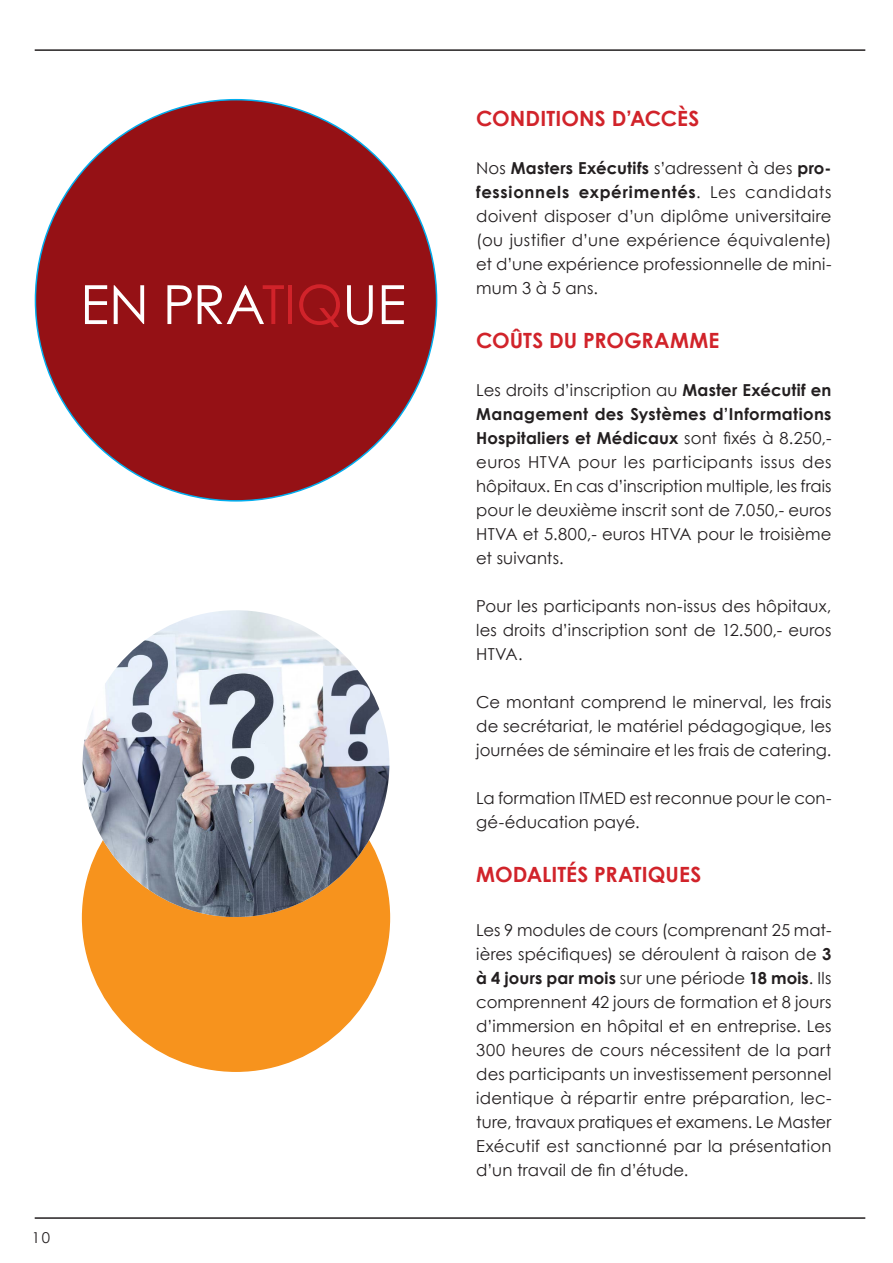
<style>
.page{position:relative;width:893px;height:1263px;background:#fff}
.page>*{position:absolute;margin:0;border:0;box-sizing:border-box;transform-origin:0 0}
.Name__Detail_Page{font:54px "Century Gothic";letter-spacing:-.01em;color:#fff}
.Year__Project_Page{font:700 21px "Century Gothic";color:#d1232a}
.TITRE_ROUGE{font:700 21px "Century Gothic";letter-spacing:.005em;color:#d1232a}
.Description__Project{font:16.5px/24px "Century Gothic";letter-spacing:.01em;color:#231f20;text-align:justify}
.t1{font:15px "Century Gothic";color:#231f20}
.s1{color:#d1232a}
.s2{font-weight:700}
</style>
<div class="page">
<div style="left:83px;top:764px;width:306px;height:307px;background:#f7931d;border-radius:50%"></div>
<img style="left:83px;top:610px;width:306px;height:307px;border-radius:153px">
<hr style="left:35px;top:49px;width:830px;height:2px;background:#231f20">
<hr style="left:35px;top:1217px;width:830px;height:2px;background:#231f20">
<div style="left:35px;top:100px;width:402px;height:401px;background:#951115;border-radius:50%"></div>
<p class="Name__Detail_Page" style="left:80px;top:267px;width:327px">EN PRA<span class="s1">TIQ</span>UE</p>
<p class="t1" style="left:32px;top:1227px;width:20px">10</p>
<p class="TITRE_ROUGE" style="left:476px;top:102px;width:225px">CONDITIONS D’ACCÈS</p>
<p class="Description__Project" style="left:476px;top:156px;width:357px">Nos <span class="s2">Masters Exécutifs</span> s’adressent à des <span class="s2">pro&shy;fessionnels expérimentés</span>. Les candidats doivent disposer d’un diplôme universitaire (ou justifier d’une expérience équivalente) et d’une expérience professionnelle de mini&shy;mum 3 à 5 ans.</p>
<p class="Year__Project_Page" style="left:476px;top:324px;width:245px">COÛTS DU PROGRAMME</p>
<p class="Description__Project" style="left:476px;top:378px;width:357px">Les droits d’inscription au <span class="s2">Master Exécutif en Management des Systèmes d’Informations Hospitaliers et Médicaux</span> sont fixés à 8.250,- euros HTVA pour les participants issus des hôpitaux. En cas d’inscription multiple, les frais pour le deuxième inscrit sont de 7.050,- euros HTVA et 5.800,- euros HTVA pour le troisième et suivants.</p>
<p class="Description__Project" style="left:476px;top:594px;width:357px">Pour les participants non-issus des hôpitaux, les droits d’inscription sont de 12.500,- euros HTVA.</p>
<p class="Description__Project" style="left:476px;top:690px;width:357px">Ce montant comprend le minerval, les frais de secrétariat, le matériel pédagogique, les journées de séminaire et les frais de catering.</p>
<p class="Description__Project" style="left:476px;top:786px;width:357px">La formation ITMED est reconnue pour le con&shy;gé-éducation payé.</p>
<p class="Year__Project_Page" style="left:476px;top:858px;width:227px">MODALITÉS PRATIQUES</p>
<p class="Description__Project" style="left:476px;top:918px;width:357px">Les 9 modules de cours (comprenant 25 mat&shy;ières spécifiques) se déroulent à raison de <span class="s2">3 à 4 jours par mois</span> sur une période <span class="s2">18 mois</span>. Ils comprennent 42 jours de formation et 8 jours d’immersion en hôpital et en entreprise. Les 300 heures de cours nécessitent de la part des participants un investissement personnel identique à répartir entre préparation, lec&shy;ture, travaux pratiques et examens. Le Master Exécutif est sanctionné par la présentation d’un travail de fin d’étude.</p>
</div>
